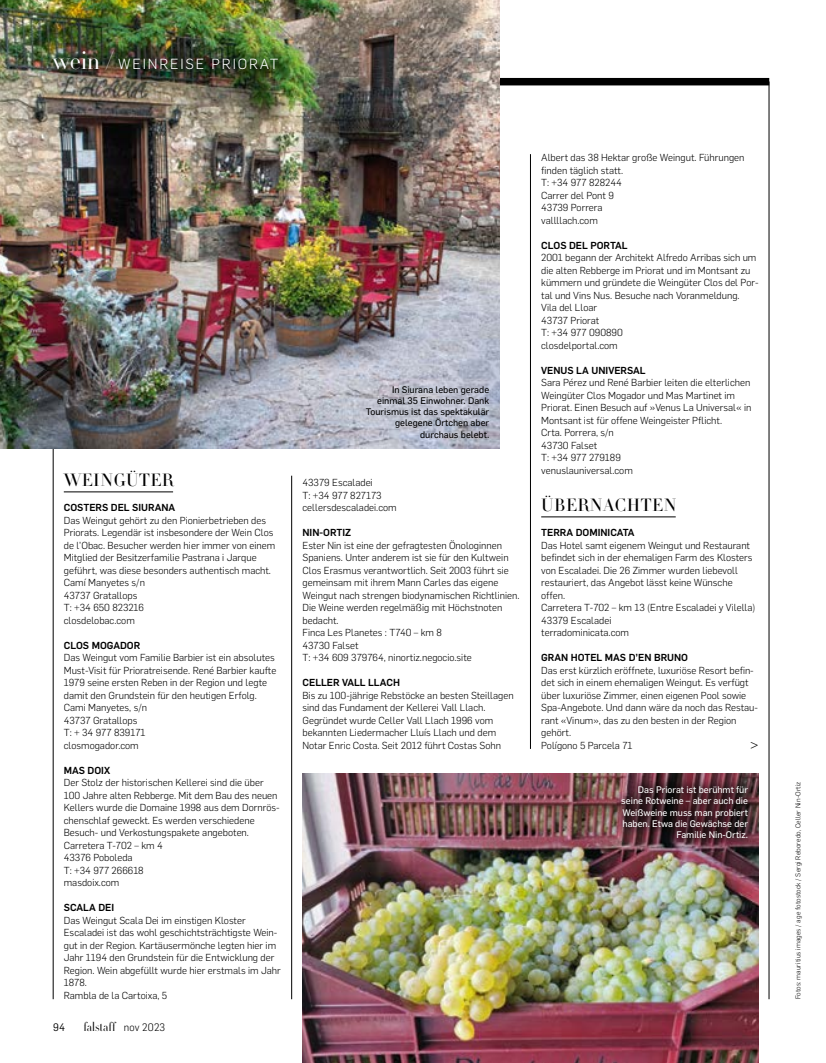
<style>
.page{position:relative;width:826px;height:1063px;background:#fff}
.page>*{position:absolute;margin:0;border:0;box-sizing:border-box;transform-origin:0 0}
.t1{font:300 17.5px "HTF Didot L24";letter-spacing:.035em;color:#000}
.t2{font:300 14.38px "Flama";letter-spacing:.13em;color:#fff}
.t3{font:300 12.5px "HTF Didot L96";letter-spacing:.01em;color:#000}
.t4{font:10.62px "Flama";color:#000}
.t5{font:300 10px/12.5px "Flama";color:#000}
.t6{font:500 10px "Flama";color:#000}
.t7{font:9.38px/11.2px "Flama Basic";color:#fff;text-align:right}
.t8{font:9.38px/11.2px "Flama Basic";color:#000;text-align:right}
.t9{font:300 6.88px "Flama";letter-spacing:.01em;color:#000}
.s1{font-family:"HTF Didot L24";font-size:24.38px}
.s2{font-family:"Flama";font-size:10.62px}
</style>
<div class="page">
<hr style="left:53px;top:78px;width:1px;height:921px;background:#000">
<hr style="left:768px;top:81px;width:1px;height:918px;background:#000">
<div style="left:53px;top:78px;width:716px;height:7px;background:#000"></div>
<hr style="left:64px;top:492px;width:109px;height:1px;background:#000">
<hr style="left:541px;top:517px;width:134px;height:1px;background:#000">
<img style="left:302px;top:774px;width:456px;height:289px">
<img style="left:0;top:0;width:500px;height:448px">
<hr style="left:291px;top:476px;width:1px;height:523px;background:#000">
<hr style="left:530px;top:154px;width:1px;height:595px;background:#000">
<div style="left:611px;top:775px;width:147px;height:73px;background:#000;opacity:.85"></div>
<div style="left:36px;top:34px;width:259px;height:54px;background:#000;opacity:.7"></div>
<h2 class="t2" style="left:53px;top:54px;width:227px"><span class="s1">wein /</span> WEINREISE PRIORAT</h2>
<h1 class="t1" style="left:64px;top:468px;width:111px">WEINGÜTER</h1>
<p class="t6" style="left:64px;top:501px;width:113px">COSTERS DEL SIURANA</p>
<p class="t5" style="left:64px;top:513px;width:213px">Das Weingut gehört zu den Pionierbetrieben des Priorats. Legendär ist insbesondere der Wein Clos de l’Obac. Besucher werden hier immer von einem Mitglied der Besitzerfamilie Pastrana i Jarque geführt, was diese besonders authentisch macht.<br>Camí Manyetes s/n<br>43737 Gratallops<br>T: +34 650 823216<br>closdelobac.com</p>
<p class="t6" style="left:64px;top:638px;width:78px">CLOS MOGADOR</p>
<p class="t5" style="left:64px;top:651px;width:214px">Das Weingut vom Familie Barbier ist ein absolutes Must-Visit für Prioratreisende. René Barbier kaufte 1979 seine ersten Reben in der Region und legte damit den Grundstein für den heutigen Erfolg.<br>Cami Manyetes, s/n<br>43737 Gratallops<br>T: + 34 977 839171<br>closmogador.com</p>
<p class="t6" style="left:64px;top:763px;width:48px">MAS DOIX</p>
<p class="t5" style="left:64px;top:776px;width:217px">Der Stolz der historischen Kellerei sind die über 100 Jahre alten Rebberge. Mit dem Bau des neuen Kellers wurde die Domaine 1998 aus dem Dornrös&shy;chenschlaf geweckt. Es werden verschiedene Besuch- und Verkostungspakete angeboten.<br>Carretera T-702 – km 4<br>43376 Poboleda<br>T: +34 977 266618<br>masdoix.com</p>
<p class="t6" style="left:64px;top:901px;width:52px">SCALA DEI</p>
<p class="t5" style="left:64px;top:913px;width:218px">Das Weingut Scala Dei im einstigen Kloster Escaladei ist das wohl geschichtsträchtigste Wein&shy;gut in der Region. Kartäusermönche legten hier im Jahr 1194 den Grundstein für die Entwicklung der Region. Wein abgefüllt wurde hier erstmals im Jahr 1878.<br>Rambla de la Cartoixa, 5</p>
<p class="t4" style="left:53px;top:1020px;width:13px">94</p>
<p class="t3" style="left:83px;top:1018px;width:83px">falstaff <span class="s2">nov 2023</span></p>
<p class="t8" style="left:366px;top:383px;width:125px">In Siurana leben gerade einmal 35 Einwohner. Dank<br>Tourismus ist das spektakulär gelegene Örtchen aber durchaus belebt.</p>
<p class="t5" style="left:302px;top:476px;width:96px">43379 Escaladei<br>T: +34 977 827173 cellersdescaladei.com</p>
<p class="t6" style="left:302px;top:526px;width:50px">NIN-ORTIZ</p>
<p class="t5" style="left:302px;top:538px;width:218px">Ester Nin ist eine der gefragtesten Önologinnen Spaniens. Unter anderem ist sie für den Kultwein Clos Erasmus verantwortlich. Seit 2003 führt sie gemeinsam mit ihrem Mann Carles das eigene Weingut nach strengen biodynamischen Richtlinien.<br>Die Weine werden regelmäßig mit Höchstnoten bedacht.<br>Finca Les Planetes : T740 – km 8<br>43730 Falset<br>T: +34 609 379764, ninortiz.negocio.site</p>
<p class="t6" style="left:302px;top:676px;width:99px">CELLER VALL LLACH</p>
<p class="t5" style="left:302px;top:688px;width:213px">Bis zu 100-jährige Rebstöcke an besten Steillagen sind das Fundament der Kellerei Vall Llach.<br>Gegründet wurde Celler Vall Llach 1996 vom bekannten Liedermacher Lluís Llach und dem Notar Enric Costa. Seit 2012 führt Costas Sohn</p>
<p class="t5" style="left:541px;top:151px;width:205px">Albert das 38 Hektar große Weingut. Führungen finden täglich statt.<br>T: +34 977 828244<br>Carrer del Pont 9<br>43739 Porrera<br>vallllach.com</p>
<p class="t6" style="left:541px;top:238px;width:88px">CLOS DEL PORTAL</p>
<p class="t5" style="left:541px;top:251px;width:219px">2001 begann der Architekt Alfredo Arribas sich um die alten Rebberge im Priorat und im Montsant zu kümmern und gründete die Weingüter Clos del Por&shy;tal und Vins Nus. Besuche nach Voranmeldung.<br>Vila del Lloar<br>43737 Priorat<br>T: +34 977 090890<br>closdelportal.com</p>
<p class="t6" style="left:541px;top:363px;width:106px">VENUS LA UNIVERSAL</p>
<p class="t5" style="left:541px;top:376px;width:212px">Sara Pérez und René Barbier leiten die elterlichen<br>Weingüter Clos Mogador und Mas Martinet im<br>Priorat. Einen Besuch auf »Venus La Universal« in<br>Montsant ist für offene Weingeister Pflicht.<br>Crta. Porrera, s/n<br>43730 Falset<br>T: +34 977 279189<br>venuslauniversal.com</p>
<h1 class="t1" style="left:541px;top:493px;width:137px">ÜBERNACHTEN</h1>
<p class="t6" style="left:541px;top:526px;width:95px">TERRA DOMINICATA</p>
<p class="t5" style="left:541px;top:538px;width:216px">Das Hotel samt eigenem Weingut und Restaurant befindet sich in der ehemaligen Farm des Klosters von Escaladei. Die 26 Zimmer wurden liebevoll restauriert, das Angebot lässt keine Wünsche offen.<br>Carretera T-702 – km 13 (Entre Escaladei y Vilella)<br>43379 Escaladei<br>terradominicata.com</p>
<p class="t6" style="left:541px;top:651px;width:148px">GRAN HOTEL MAS D’EN BRUNO</p>
<p class="t5" style="left:541px;top:663px;width:218px">Das erst kürzlich eröffnete, luxuriöse Resort befin&shy;det sich in einem ehemaligen Weingut. Es verfügt über luxuriöse Zimmer, einen eigenen Pool sowie Spa-Angebote. Und dann wäre da noch das Restau&shy;rant «Vinum», das zu den besten in der Region gehört.<br>Polígono 5 Parcela 71</p>
<p class="t7" style="left:621px;top:784px;width:128px">Das Priorat ist berühmt für seine Rotweine – aber auch die<br>Weißweine muss man probiert haben. Etwa die Gewächse der<br>Familie Nin-Ortiz.</p>
<p class="t9" style="left:793px;top:999px;width:219px;rotate:-90deg">Fotos: mauritius images / age fotostock / Sergi Reboredo, Celler Nin-Ortiz</p>
</div>
